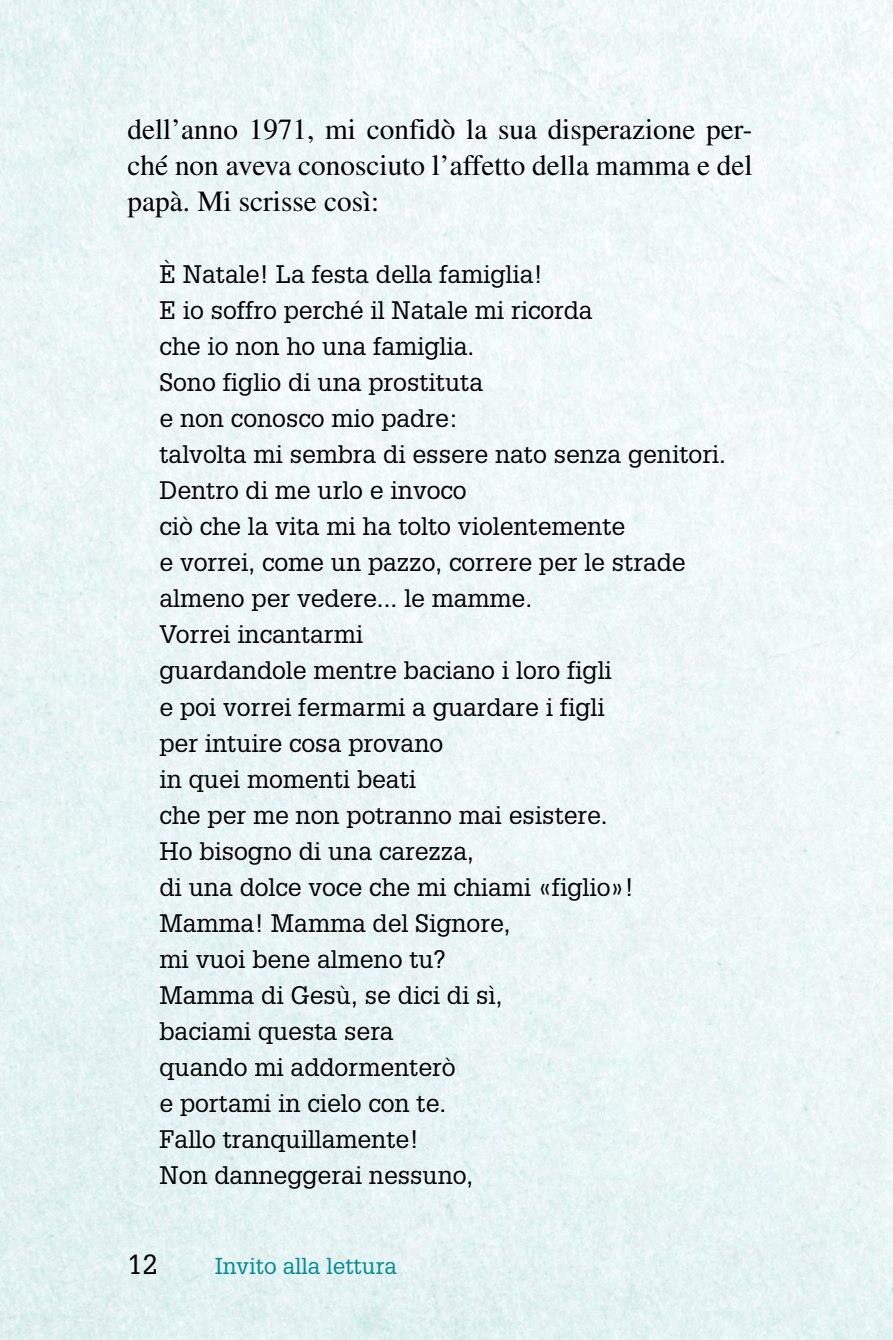
<style>
.page{position:relative;width:893px;height:1340px;background:#fff}
.page>*{position:absolute;margin:0;border:0;box-sizing:border-box;transform-origin:0 0}
.t1{font:29.25px/36px "Times LT Std";color:#000;text-align:justify}
.t2{font:27px "Glypha LT Std";color:#000}
.t3{font:24.75px/36px "Glypha LT Std";color:#000}
.t4{font:22.5px "Glypha LT Std";color:#008a97}
</style>
<div class="page">
<p class="t1" style="left:128px;top:111px;width:627px">dell’anno 1971, mi confidò la sua disperazione per&shy;ché non aveva conosciuto l’affetto della mamma e del papà. Mi scrisse così:</p>
<p class="t3" style="left:159px;top:256px;width:568px">È Natale! La festa della famiglia!<br>E io soffro perché il Natale mi ricorda<br>che io non ho una famiglia.<br>Sono figlio di una prostituta<br>e non conosco mio padre:<br>talvolta mi sembra di essere nato senza genitori.<br>Dentro di me urlo e invoco<br>ciò che la vita mi ha tolto violentemente<br>e vorrei, come un pazzo, correre per le strade almeno per vedere... le mamme.<br>Vorrei incantarmi<br>guardandole mentre baciano i loro figli<br>e poi vorrei fermarmi a guardare i figli<br>per intuire cosa provano<br>in quei momenti beati<br>che per me non potranno mai esistere.<br>Ho bisogno di una carezza,<br>di una dolce voce che mi chiami «figlio»!<br>Mamma! Mamma del Signore,<br>mi vuoi bene almeno tu?<br>Mamma di Gesù, se dici di sì,<br>baciami questa sera<br>quando mi addormenterò<br>e portami in cielo con te.<br>Fallo tranquillamente!<br>Non danneggerai nessuno,</p>
<p class="t2" style="left:128px;top:1247px;width:32px">12</p>
<p class="t4" style="left:215px;top:1251px;width:183px">Invito alla lettura</p>
</div>
